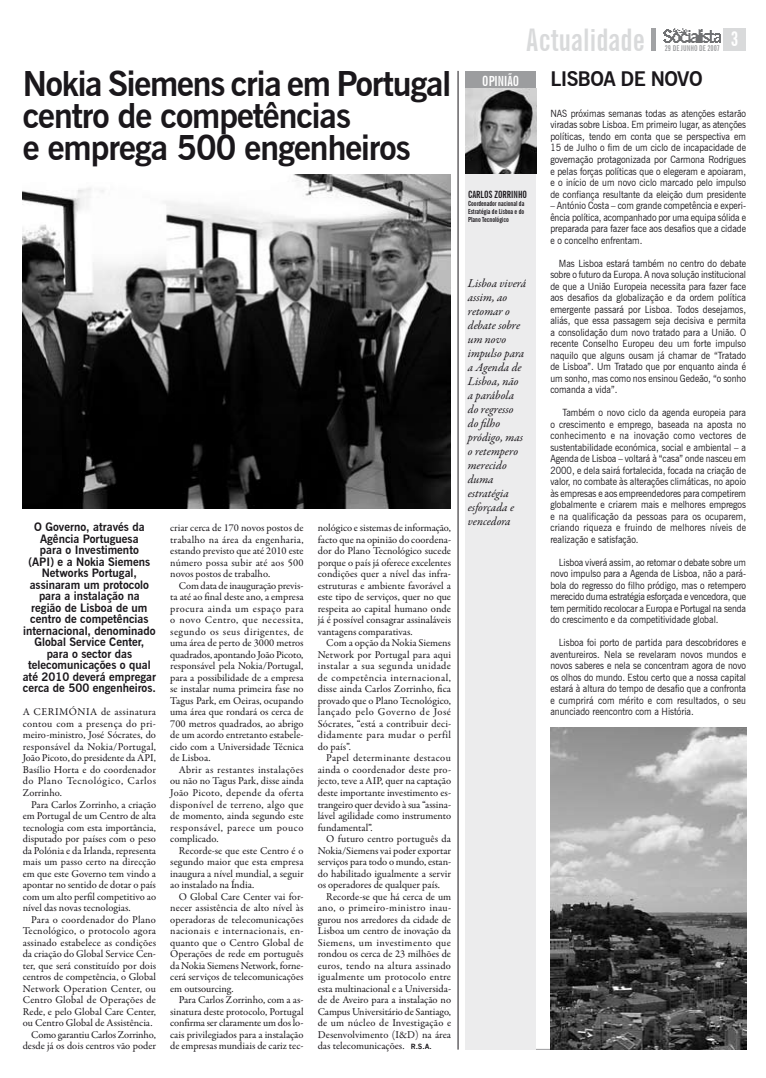
<style>
.page{position:relative;width:766px;height:1078px;background:#fff}
.page>*{position:absolute;margin:0;border:0;box-sizing:border-box;transform-origin:0 0}
.t1{font:700 34px/32px "News Gothic BT";letter-spacing:-.03em;color:#1a171b}
.t2{font:700 extra-condensed 31.2px "News Gothic BT";color:#d9dadb}
.t3{font:700 20px "News Gothic BT";letter-spacing:-.03em;color:#1a171b}
.t4{font:700 extra-condensed 14px "News Gothic BT";color:#fff}
.t5{font:italic 12px/14px "Garamond Premr Pro";color:#1a171b}
.t6{font:700 11.5px/11.5px "News Gothic BT";color:#1a171b;text-align:center}
.t7{font:10.5px/11.5px "Garamond Premr Pro";color:#1a171b;text-align:justify}
.t8{font:10.5px "Garamond Premr Pro";letter-spacing:.02em;color:#1a171b}
.t9{font:10.5px "Garamond Premr Pro";letter-spacing:.025em;color:#1a171b}
.t10{font:10.5px "Garamond Premr Pro";letter-spacing:-.02em;color:#1a171b}
.t11{font:10px/11.5px "News Gothic BT";color:#1a171b;text-align:justify;scale:.9 1}
.t12{font:700 extra-condensed 10px "News Gothic BT";color:#1a171b}
.t13{font:700 extra-condensed 8px "News Gothic BT";color:#9c9d9f}
.t14{font:700 extra-condensed 7px/8px "News Gothic BT";color:#1a171b;text-align:justify}
.s1{font-family:"News Gothic";font-weight:700;font-size:7px}
</style>
<div class="page">
<div style="left:723px;top:28px;width:22px;height:23px;background:#d9dadb"></div>
<img style="left:663px;top:28px;width:56px;height:14px">
<div style="left:650px;top:28px;width:5px;height:23px;background:#a1a2a4"></div>
<hr style="left:465px;top:1048px;width:281px;height:1px;background:#9c9d9f">
<div style="left:465px;top:71px;width:71px;height:978px;background:#ececed"></div>
<div style="left:465px;top:71px;width:71px;height:19px;background:#9c9d9f"></div>
<img style="left:465px;top:89px;width:71px;height:85px">
<hr style="left:458px;top:71px;width:1px;height:978px;background:#1a171b">
<img style="left:550px;top:727px;width:195px;height:322px">
<img style="left:23px;top:174px;width:427px;height:334px">
<h1 class="t1" style="left:23px;top:68px;width:430px">Nokia Siemens cria em Portugal centro de competências<br>e emprega 500 engenheiros</h1>
<p class="t6" style="left:23px;top:521px;width:135px">O Governo, através da<br>Agência Portuguesa<br>para o I nvestimento<br>(API) e a Nokia Siemens<br>Networks Portugal, assinaram um protocolo para a instalação na região de Lisboa de um centro de competências internacional, denominado<br>Global Service Center, para o sector das telecomunicações o qual até 2010 deverá empregar cerca de 500 engenheiros.</p>
<p class="t7" style="left:23px;top:706px;width:33px">A cerim</p>
<p class="t7" style="left:69px;top:706px;width:17px">ónia</p>
<p class="t7" style="left:23px;top:706px;width:135px;text-indent:78px">de assinatura contou com a presença do pri&shy;meiro-ministro, José Sócrates, do responsável da Nokia/Portugal, João Picoto, do presidente da API, Basílio Horta e do coordenador do Plano Tecnológico, Carlos Zorrinho.</p>
<p class="t7" style="left:23px;top:798px;width:135px;text-indent:9px">Para Carlos Zorrinho, a criação em Portugal de um Centro de alta tecnologia com esta importância, disputado por países com o peso da Polónia e da Irlanda, representa mais um passo certo na direcção em que este Governo tem vindo a apontar no sentido de dotar o país com um alto perfil competitivo ao nível das novas tecnologias.</p>
<p class="t8" style="left:31px;top:912px;width:126px">Para o coordenador do Plano</p>
<p class="t9" style="left:23px;top:924px;width:135px">Tecnológico, o protocolo agora</p>
<p class="t7" style="left:23px;top:936px;width:135px">assinado estabelece as condições</p>
<p class="t7" style="left:23px;top:948px;width:135px">da criação do Global Service Cen-</p>
<p class="t7" style="left:23px;top:959px;width:135px">ter, que será constituído por dois</p>
<p class="t7" style="left:23px;top:971px;width:135px">centros de competência, o Global</p>
<p class="t8" style="left:23px;top:981px;width:135px">Network Operation Center, ou</p>
<p class="t7" style="left:23px;top:994px;width:135px">Centro Global de Operações de</p>
<p class="t7" style="left:23px;top:1005px;width:135px">Rede, e pelo Global Care Center,</p>
<p class="t7" style="left:23px;top:1017px;width:131px">ou Centro Global de Assistência.</p>
<p class="t10" style="left:31px;top:1027px;width:126px">Como garantiu Carlos Zorrinho,</p>
<p class="t7" style="left:23px;top:1040px;width:135px">desde já os dois centros vão poder</p>
<p class="t7" style="left:170px;top:522px;width:135px">criar cerca de 170 novos postos de trabalho na área da engenharia, estando previsto que até 2010 este número possa subir até aos 500 novos postos de trabalho.</p>
<p class="t7" style="left:170px;top:580px;width:135px;text-indent:9px">Com data de inauguração previs&shy;ta até ao final deste ano, a empresa procura ainda um espaço para o novo Centro, que necessita, segundo os seus dirigentes, de uma área de perto de 3000 metros quadrados, apontando João Picoto, responsável pela Nokia/Portugal, para a possibilidade de a empresa se instalar numa primeira fase no Tagus Park, em Oeiras, ocupando uma área que rondará os cerca de 700 metros quadrados, ao abrigo de um acordo entretanto estabele&shy;cido com a Universidade Técnica de Lisboa.</p>
<p class="t7" style="left:170px;top:764px;width:135px;text-indent:9px">Abrir as restantes instalações ou não no Tagus Park, disse ainda João Picoto, depende da oferta disponível de terreno, algo que de momento, ainda segundo este responsável, parece um pouco complicado.</p>
<p class="t7" style="left:170px;top:844px;width:135px;text-indent:9px">Recorde-se que este Centro é o segundo maior que esta empresa inaugura a nível mundial, a seguir ao instalado na Índia.</p>
<p class="t7" style="left:170px;top:890px;width:135px;text-indent:9px">O Global Care Center vai for&shy;necer assistência de alto nível às operadoras de telecomunicações nacionais e internacionais, en&shy;quanto que o Centro Global de Operações de rede em português da Nokia Siemens Network, forne&shy;cerá serviços de telecomunicações em outsourcing.</p>
<p class="t7" style="left:170px;top:994px;width:135px;text-indent:9px">Para Carlos Zorrinho, com a as&shy;sinatura deste protocolo, Portugal confirma ser claramente um dos lo&shy;cais privilegiados para a instalação de empresas mundiais de cariz tec-</p>
<p class="t7" style="left:317px;top:522px;width:135px">nológico e sistemas de informação, facto que na opinião do coordena&shy;dor do Plano Tecnológico sucede porque o país já oferece excelentes condições quer a nível das infra&shy;estruturas e ambiente favorável a este tipo de serviços, quer no que respeita ao capital humano onde já é possível consagrar assinaláveis vantagens comparativas.</p>
<p class="t7" style="left:317px;top:637px;width:135px;text-indent:9px">Com a opção da Nokia Siemens Network por Portugal para aqui instalar a sua segunda unidade de competência internacional, disse ainda Carlos Zorrinho, fica provado que o Plano Tecnológico, lançado pelo Governo de José Sócrates, “está a contribuir deci&shy;didamente para mudar o perfil do país”.</p>
<p class="t7" style="left:317px;top:752px;width:135px;text-indent:9px">Papel determinante destacou ainda o coordenador deste pro&shy;jecto, teve a AIP, quer na captação deste importante investimento es&shy;trangeiro quer devido à sua “assina&shy;lável agilidade como instrumento fundamental”.</p>
<p class="t7" style="left:317px;top:833px;width:135px;text-indent:9px">O futuro centro português da Nokia/Siemens vai poder exportar serviços para todo o mundo, estan&shy;do habilitado igualmente a servir os operadores de qualquer país.</p>
<p class="t7" style="left:317px;top:890px;width:135px;text-indent:9px">Recorde-se que há cerca de um ano, o primeiro-ministro inau&shy;gurou nos arredores da cidade de Lisboa um centro de inovação da Siemens, um investimento que rondou os cerca de 23 milhões de euros, tendo na altura assinado igualmente um protocolo entre esta multinacional e a Universida&shy;de de Aveiro para a instalação no Campus Universitário de Santiago, de um núcleo de Investigação e Desenvolvimento (I&amp;D) na área das telecomunicações. <span class="s1">R.S.A.</span></p>
<h2 class="t2" style="left:526px;top:21px;width:120px">Actualidade</h2>
<p class="t13" style="left:664px;top:43px;width:57px">29 DE JUNHO DE 2007</p>
<h3 class="t4" style="left:482px;top:72px;width:37px">Opinião</h3>
<p class="t12" style="left:468px;top:188px;width:51px">Carlos Zorrinho</p>
<p class="t14" style="left:468px;top:199px;width:58px">Coordenador nacional da Estratégia de Lisboa e do Plano Tecnológico</p>
<p class="t5" style="left:467px;top:276px;width:60px">Lisboa viverá assim, ao retomar o debate sobre um novo impulso para a Agenda de<br>Lisboa, não a parábola do regresso do filho pródigo, mas o retempero merecido duma estratégia esforçada e vencedora</p>
<h3 class="t3" style="left:550px;top:66px;width:114px">Lisboa de Novo</h3>
<p class="t11" style="left:550px;top:107px;width:219px">N as próximas semanas todas as atenções estarão viradas sobre Lisboa. Em primeiro lugar, as atenções políticas, tendo em conta que se perspectiva em 15 de Julho o fim de um ciclo de incapacidade de governação protagonizada por Carmona Rodrigues e pelas forças políticas que o elegeram e apoiaram, e o início de um novo ciclo marcado pelo impulso de confiança resultante da eleição dum presidente</p>
<p class="t11" style="left:550px;top:199px;width:219px">– António Costa – com grande competência e experi&shy;ência política, acompanhado por uma equipa sólida e preparada para fazer face aos desafios que a cidade e o concelho enfrentam.</p>
<p class="t11" style="left:550px;top:257px;width:219px;text-indent:9px">M as Lisboa estará também no centro do debate sobre o futuro da Europa. A nova solução institucional de que a União Europeia necessita para fazer face aos desafios da globalização e da ordem política emergente passará por Lisboa. Todos desejamos, aliás, que essa passagem seja decisiva e permita a consolidação dum novo tratado para a União. O recente Conselho Europeu deu um forte impulso naquilo que alguns ousam já chamar de “Tratado de Lisboa”. Um Tratado que por enquanto ainda é um sonho, mas como nos ensinou Gedeão, “o sonho comanda a vida”.</p>
<p class="t11" style="left:550px;top:406px;width:219px;text-indent:12px">Também o novo ciclo da agenda europeia para o crescimento e emprego, baseada na aposta no conhecimento e na inovação como vectores de sustentabilidade económica, social e ambiental – a Agenda de Lisboa – voltará à “casa” onde nasceu em 2000, e dela sairá fortalecida, focada na criação de valor, no combate às alterações climáticas, no apoio às empresas e aos empreendedores para competirem globalmente e criarem mais e melhores empregos e na qualificação da pessoas para os ocuparem, criando riqueza e fruindo de melhores níveis de realização e satisfação.</p>
<p class="t11" style="left:550px;top:556px;width:219px;text-indent:9px">Lisboa viverá assim, ao retomar o debate sobre um novo impulso para a Agenda de Lisboa, não a pará&shy;bola do regresso do filho pródigo, mas o retempero merecido duma estratégia esforçada e vencedora, que tem permitido recolocar a Europa e Portugal na senda do crescimento e da competitividade global.</p>
<p class="t11" style="left:550px;top:636px;width:219px;text-indent:9px">Lisboa foi porto de partida para descobridores e aventureiros. Nela se revelaram novos mundos e novos saberes e nela se concentram agora de novo os olhos do mundo. Estou certo que a nossa capital estará à altura do tempo de desafio que a confronta e cumprirá com mérito e com resultados, o seu anunciado reencontro com a História.</p>
</div>
